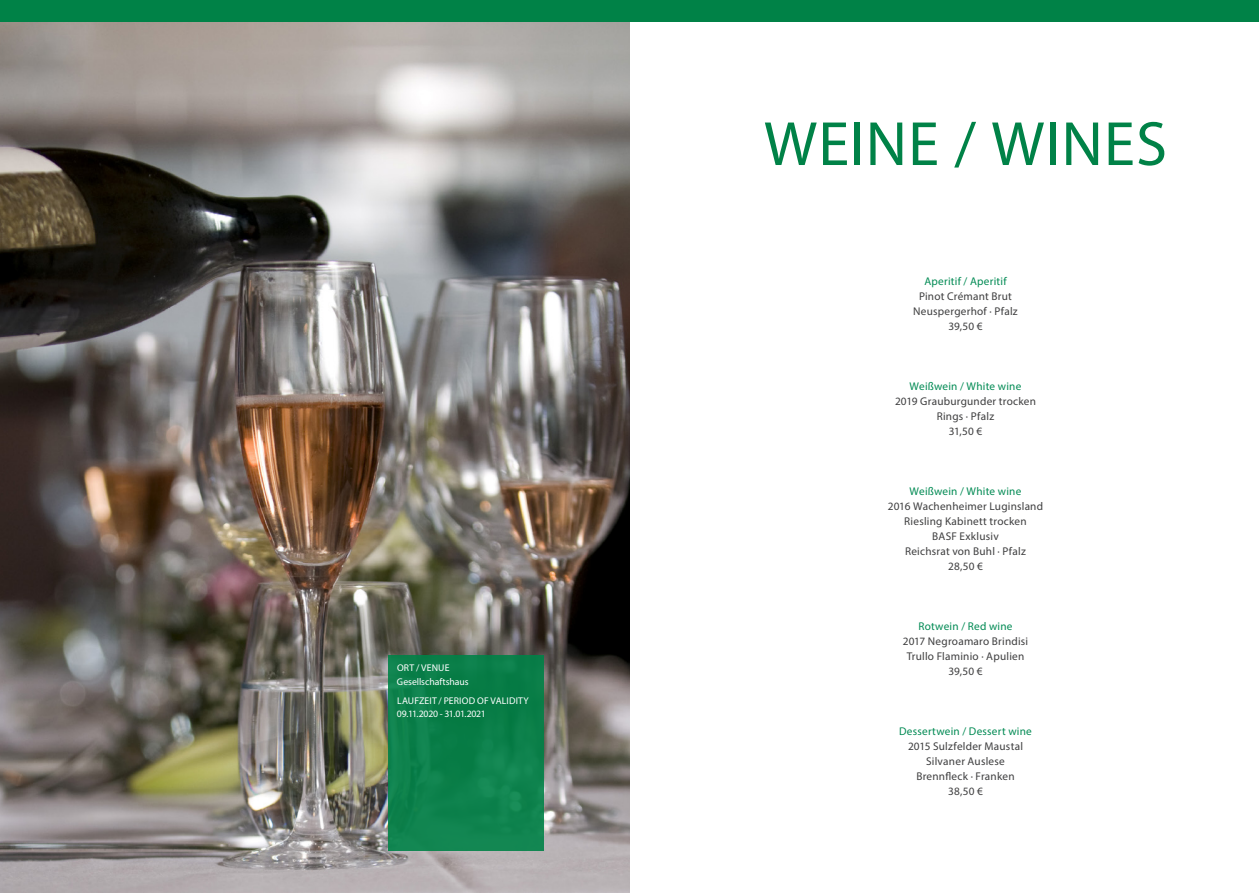
<style>
.page{position:relative;width:1259px;height:893px;background:#fff}
.page>*{position:absolute;margin:0;border:0;box-sizing:border-box;transform-origin:0 0}
.Kapitelhead{font:63px "Myriad Pro";letter-spacing:.015em;color:#008247}
.Fließtext{font:11.25px "Myriad Pro";letter-spacing:.02em;color:#3e3e3f}
.Fließtext-2{font:11.25px "Myriad Pro";letter-spacing:.02em;color:#008a53}
.Infokästen{font:9.75px/13.5px "Myriad Pro";letter-spacing:.005em;color:#fff}
</style>
<div class="page">
<img style="left:0;top:21px;width:629px;height:871px">
<div style="left:388px;top:655px;width:156px;height:195px;background:#0c814b"></div>
<div style="left:0;top:0;width:1259px;height:21px;background:#008247"></div>
<p class="Infokästen" style="left:397px;top:661px;width:73px">ORT / VENUE<br>Gesellschaftshaus</p>
<p class="Infokästen" style="left:397px;top:693px;width:133px">LAUFZEIT / PERIOD OF VALIDITY<br>09.11.2020 - 31.01.2021</p>
<p class="Kapitelhead" style="left:764px;top:105px;width:405px">WEINE / WINES</p>
<p class="Fließtext-2" style="left:924px;top:274px;width:84px">Aperitif / Aperitif</p>
<p class="Fließtext" style="left:919px;top:289px;width:94px">Pinot Crémant Brut</p>
<p class="Fließtext" style="left:913px;top:304px;width:106px">Neuspergerhof · Pfalz</p>
<p class="Fließtext" style="left:948px;top:319px;width:36px">39,50 €</p>
<p class="Fließtext-2" style="left:909px;top:379px;width:113px">Weißwein / White wine</p>
<p class="Fließtext" style="left:895px;top:394px;width:142px">2019 Grauburgunder trocken</p>
<p class="Fließtext" style="left:936px;top:409px;width:59px">Rings · Pfalz</p>
<p class="Fließtext" style="left:948px;top:424px;width:35px">31,50 €</p>
<p class="Fließtext-2" style="left:909px;top:484px;width:113px">Weißwein / White wine</p>
<p class="Fließtext" style="left:888px;top:499px;width:157px">2016 Wachenheimer Luginsland</p>
<p class="Fließtext" style="left:904px;top:514px;width:124px">Riesling Kabinett trocken</p>
<p class="Fließtext" style="left:932px;top:529px;width:68px">BASF Exklusiv</p>
<p class="Fließtext" style="left:905px;top:544px;width:122px">Reichsrat von Buhl · Pfalz</p>
<p class="Fließtext" style="left:948px;top:559px;width:36px">28,50 €</p>
<p class="Fließtext-2" style="left:918px;top:619px;width:96px">Rotwein / Red wine</p>
<p class="Fließtext" style="left:903px;top:634px;width:127px">2017 Negroamaro Brindisi</p>
<p class="Fließtext" style="left:906px;top:649px;width:119px">Trullo Flaminio · Apulien</p>
<p class="Fließtext" style="left:948px;top:664px;width:36px">39,50 €</p>
<p class="Fließtext-2" style="left:899px;top:724px;width:134px">Dessertwein / Dessert wine</p>
<p class="Fließtext" style="left:908px;top:739px;width:116px">2015 Sulzfelder Maustal</p>
<p class="Fließtext" style="left:926px;top:754px;width:80px">Silvaner Auslese</p>
<p class="Fließtext" style="left:916px;top:769px;width:100px">Brennfleck · Franken</p>
<p class="Fließtext" style="left:948px;top:784px;width:36px">38,50 €</p>
</div>
